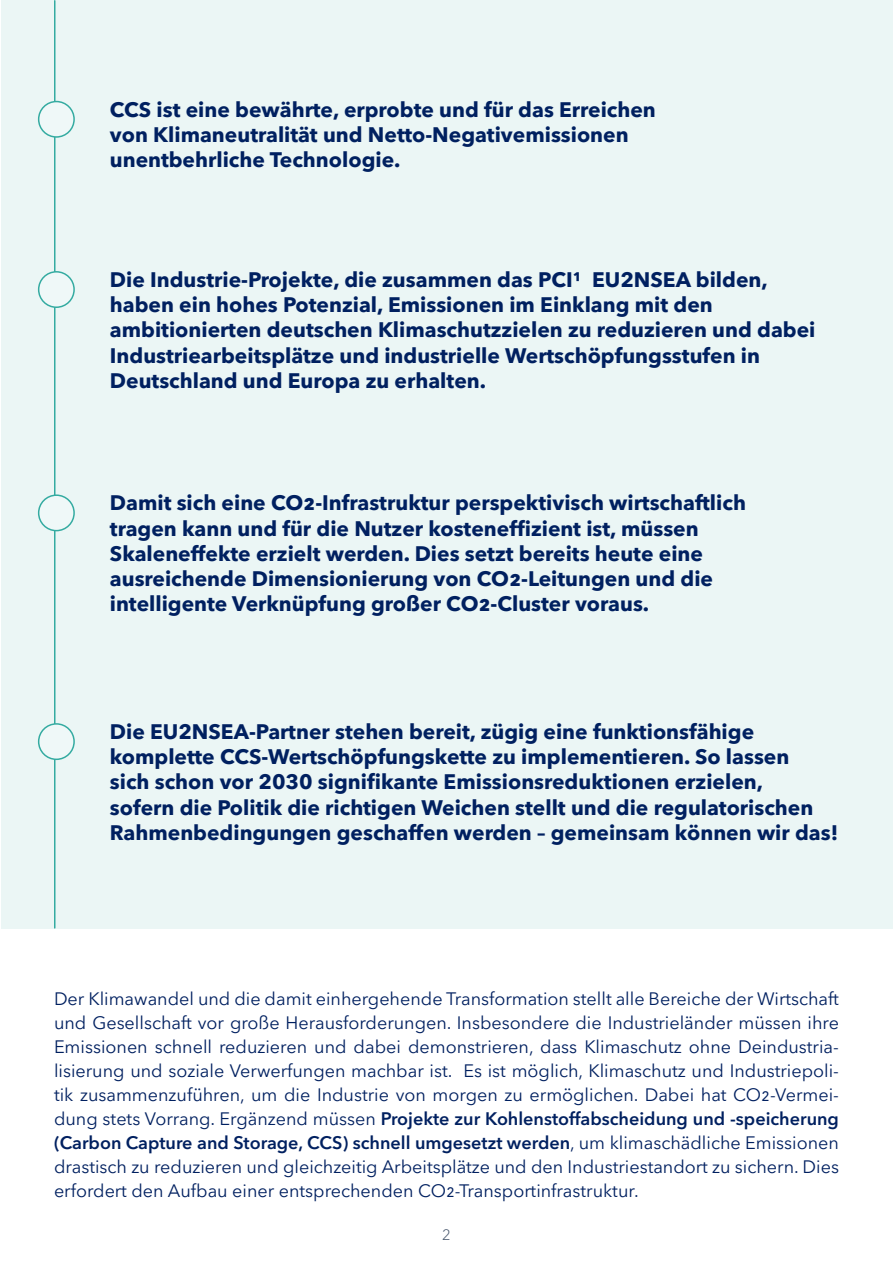
<style>
.page{position:relative;width:893px;height:1263px;background:#fff}
.page>*{position:absolute;margin:0;border:0;box-sizing:border-box;transform-origin:0 0}
.t1{font:700 21px/25.2px "Avenir Next LT Pro";color:#002060}
.t2{font:18px/24px "Avenir Next LT Pro";color:#002060;text-align:justify}
.t3{font:300 15px "Avenir Next LT Pro";color:#44546a}
.s1{font-weight:600}
</style>
<div class="page">
<div style="left:1px;top:0;width:891px;height:929px;background:#ebf6f5"></div>
<hr style="left:54px;top:1px;width:2px;height:927px;background:#34aba1">
<div style="left:39px;top:102px;width:35px;height:35px;background:#eff8f8;border-radius:50%"></div>
<div style="left:38px;top:101px;width:37px;height:37px;border:2px solid #34aba1;border-radius:50%"></div>
<div style="left:39px;top:272px;width:35px;height:35px;background:#eff8f8;border-radius:50%"></div>
<div style="left:38px;top:271px;width:37px;height:37px;border:2px solid #34aba1;border-radius:50%"></div>
<div style="left:39px;top:495px;width:35px;height:36px;background:#eff8f8;border-radius:50%"></div>
<div style="left:38px;top:494px;width:37px;height:37px;border:2px solid #34aba1;border-radius:50%"></div>
<div style="left:39px;top:724px;width:35px;height:35px;background:#eff8f8;border-radius:50%"></div>
<div style="left:38px;top:723px;width:37px;height:37px;border:2px solid #34aba1;border-radius:50%"></div>
<p class="t1" style="left:110px;top:97px;width:547px">CCS ist eine bewährte, erprobte und für das Erreichen von Klimaneutralität und Netto-Negativemissionen unentbehrliche Technologie.</p>
<p class="t1" style="left:110px;top:267px;width:707px">Die Industrie-Projekte, die zusammen das PCI¹ EU2NSEA bilden, haben ein hohes Potenzial, Emissionen im Einklang mit den ambitionierten deutschen Klimaschutzzielen zu reduzieren und dabei Industriearbeitsplätze und industrielle Wertschöpfungsstufen in Deutschland und Europa zu erhalten.</p>
<p class="t1" style="left:110px;top:490px;width:638px">Damit sich eine CO2-Infrastruktur perspektivisch wirtschaftlich tragen kann und für die Nutzer kosteneffizient ist, müssen Skaleneffekte erzielt werden. Dies setzt bereits heute eine ausreichende Dimensionierung von CO2-Leitungen und die intelligente Verknüpfung großer CO2-Cluster voraus.</p>
<p class="t1" style="left:110px;top:719px;width:730px">Die EU2NSEA-Partner stehen bereit, zügig eine funktionsfähige komplette CCS-Wertschöpfungskette zu implementieren. So lassen<br>sich schon vor 2030 signifikante Emissionsreduktionen erzielen,<br>sofern die Politik die richtigen Weichen stellt und die regulatorischen Rahmenbedingungen geschaffen werden – gemeinsam können wir das!</p>
<p class="t2" style="left:54px;top:987px;width:786px">Der Klimawandel und die damit einhergehende Transformation stellt alle Bereiche der Wirtschaft und Gesellschaft vor große Herausforderungen. Insbesondere die Industrieländer müssen ihre Emissionen schnell reduzieren und dabei demonstrieren, dass Klimaschutz ohne Deindustria&shy;lisierung und soziale Verwerfungen machbar ist. Es ist möglich, Klimaschutz und Industriepoli&shy;tik zusammenzuführen, um die Industrie von morgen zu ermöglichen. Dabei hat CO2-Vermei&shy;dung stets Vorrang. Ergänzend müssen <span class="s1">Projekte zur Kohlenstoffabscheidung und -speicherung (Carbon Capture and Storage, CCS) schnell umgesetzt werden</span>, um klimaschädliche Emissionen drastisch zu reduzieren und gleichzeitig Arbeitsplätze und den Industriestandort zu sichern. Dies erfordert den Aufbau einer entsprechenden CO2-Transportinfrastruktur.</p>
<p class="t3" style="left:442px;top:1226px;width:10px">2</p>
</div>
